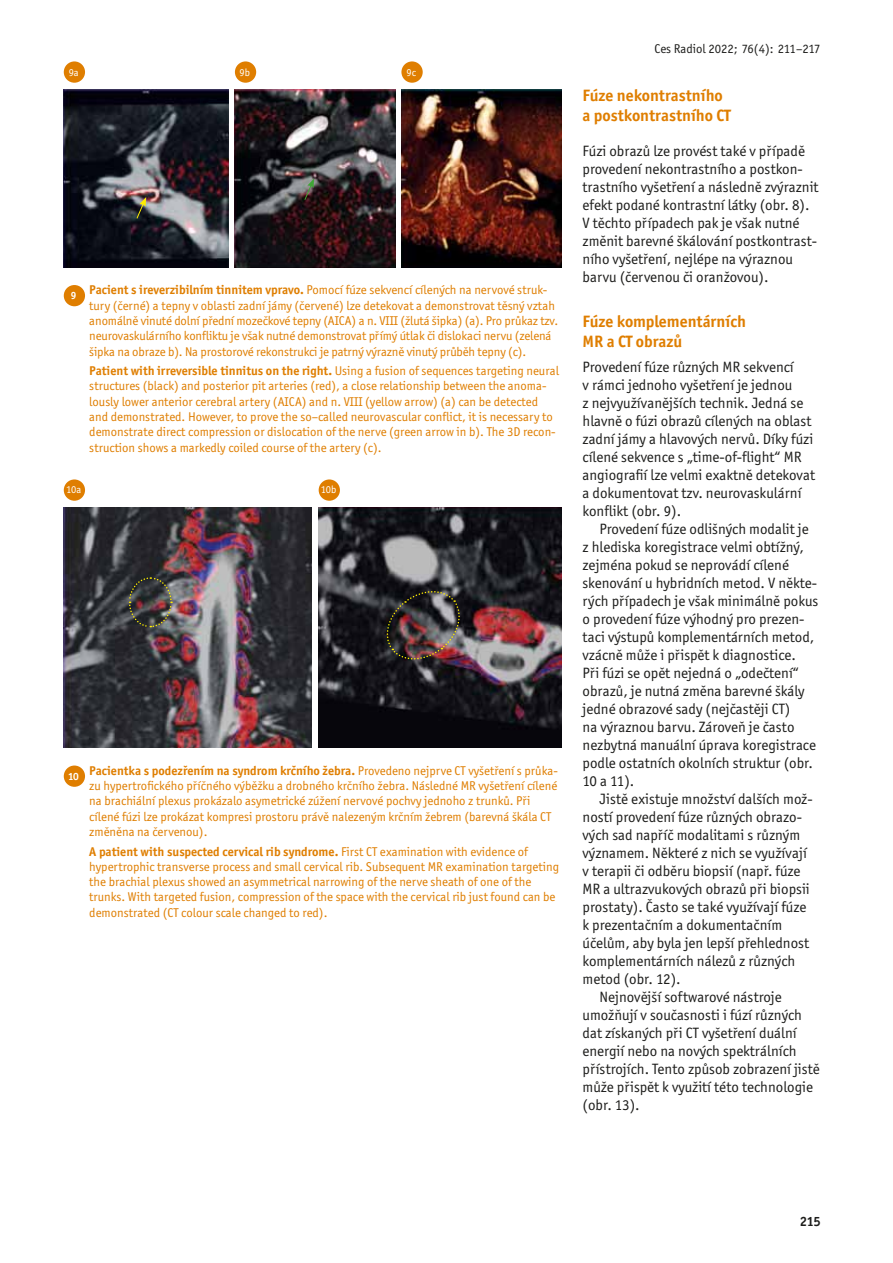
<style>
.page{position:relative;width:893px;height:1263px;background:#fff}
.page>*{position:absolute;margin:0;border:0;box-sizing:border-box;transform-origin:0 0}
.t1{font:700 16.5px/19.8px "Officina Sans Itc TOT";color:#df7e00}
.t2{font:15px/18px "Officina Sans Itc TOT";color:#1d1d1b}
.t3{font:700 13.5px "Officina Sans Itc TOT";color:#1d1d1b}
.t4{font:12.75px/15.3px "Officina Sans Itc TOT";color:#df7e00}
.t5{font:12.75px "Officina Sans Itc TOT";color:#1d1d1b}
.t6{font:10.5px "Officina Sans Itc TOT";color:#fff}
.s1{font-weight:700}
</style>
<div class="page">
<img style="left:64px;top:89px;width:165px;height:179px">
<img style="left:235px;top:89px;width:160px;height:179px">
<img style="left:402px;top:89px;width:159px;height:179px">
<div style="left:64px;top:61px;width:21px;height:22px;background:#df7e00;border-radius:50%"></div>
<div style="left:235px;top:61px;width:21px;height:22px;background:#df7e00;border-radius:50%"></div>
<div style="left:401px;top:61px;width:22px;height:22px;background:#df7e00;border-radius:50%"></div>
<div style="left:64px;top:285px;width:21px;height:21px;background:#df7e00;border-radius:50%"></div>
<img style="left:64px;top:507px;width:248px;height:240px">
<img style="left:319px;top:507px;width:242px;height:240px">
<div style="left:64px;top:479px;width:21px;height:22px;background:#df7e00;border-radius:50%"></div>
<div style="left:319px;top:479px;width:21px;height:22px;background:#df7e00;border-radius:50%"></div>
<div style="left:64px;top:765px;width:21px;height:22px;background:#df7e00;border-radius:50%"></div>
<svg style="left:136px;top:197px;width:10px;height:22px"></svg>
<svg style="left:304px;top:178px;width:10px;height:22px"></svg>
<svg style="left:128px;top:576px;width:45px;height:52px;background:#494642"></svg>
<img style="left:383px;top:589px;width:80px;height:73px">
<p class="t6" style="left:69px;top:66px;width:12px">9a</p>
<p class="t6" style="left:240px;top:66px;width:12px">9b</p>
<p class="t6" style="left:407px;top:66px;width:11px">9c</p>
<p class="t4" style="left:89px;top:282px;width:470px;text-indent:-19px"><sub>9</sub> <span class="s1">Pacient s ireverzibilním tinnitem vpravo.</span> Pomocí fúze sekvencí cílených na nervové struk&shy;tury (černé) a tepny v oblasti zadní jámy (červené) lze detekovat a demonstrovat těsný vztah anomálně vinuté dolní přední mozečkové tepny (AICA) a n. VIII (žlutá šipka) (a). Pro průkaz tzv. neurovaskulárního konfliktu je však nutné demonstrovat přímý útlak či dislokaci nervu (zelená šipka na obraze b). Na prostorové rekonstrukci je patrný výrazně vinutý průběh tepny (c).</p>
<p class="t4" style="left:89px;top:363px;width:471px"><span class="s1">Patient with irreversible tinnitus on the right.</span> Using a fusion of sequences targeting neural structures (black) and posterior pit arteries (red), a close relationship between the anoma&shy;lously lower anterior cerebral artery (AICA) and n. VIII (yellow arrow) (a) can be detected and demonstrated. However, to prove the so–called neurovascular conflict, it is necessary to demonstrate direct compression or dislocation of the nerve (green arrow in b). The 3D recon&shy;struction shows a markedly coiled course of the artery (c).</p>
<p class="t6" style="left:66px;top:484px;width:16px">10a</p>
<p class="t6" style="left:321px;top:484px;width:17px">10b</p>
<p class="t4" style="left:89px;top:763px;width:470px;text-indent:-21px"><sub>10</sub> <span class="s1">Pacientka s podezřením na syndrom krčního žebra.</span> Provedeno nejprve CT vyšetření s průka&shy;zu hypertrofického příčného výběžku a drobného krčního žebra. Následné MR vyšetření cílené na brachiální plexus prokázalo asymetrické zúžení nervové pochvy jednoho z trunků. Při cílené fúzi lze prokázat kompresi prostoru právě nalezeným krčním žebrem (barevná škála CT změněna na červenou).</p>
<p class="t4" style="left:89px;top:844px;width:471px"><span class="s1">A patient with suspected cervical rib syndrome.</span> First CT examination with evidence of hypertrophic transverse process and small cervical rib. Subsequent MR examination targeting the brachial plexus showed an asymmetrical narrowing of the nerve sheath of one of the trunks. With targeted fusion, compression of the space with the cervical rib just found can be demonstrated (CT colour scale changed to red).</p>
<p class="t5" style="left:654px;top:41px;width:168px">Ces Radiol 2022; 76(4): 211–217</p>
<p class="t1" style="left:583px;top:86px;width:150px">Fúze nekontrastního a postkontrastního CT</p>
<p class="t2" style="left:583px;top:142px;width:238px">Fúzi obrazů lze provést také v případě provedení nekontrastního a postkon&shy;trastního vyšetření a následně zvýraznit efekt podané kontrastní látky (obr. 8).<br>V těchto případech pak je však nutné změnit barevné škálování postkontrast&shy;ního vyšetření, nejlépe na výraznou barvu (červenou či oranžovou).</p>
<p class="t1" style="left:583px;top:312px;width:165px">Fúze komplementárních<br>MR a CT obrazů</p>
<p class="t2" style="left:583px;top:358px;width:234px">Provedení fúze různých MR sekvencí<br>v rámci jednoho vyšetření je jednou<br>z nejvyužívanějších technik. Jedná se hlavně o fúzi obrazů cílených na oblast zadní jámy a hlavových nervů. Díky fúzi cílené sekvence s „time-of-flight“ MR angiografií lze velmi exaktně detekovat a dokumentovat tzv. neurovaskulární konflikt (obr. 9).</p>
<p class="t2" style="left:583px;top:520px;width:237px;text-indent:17px">Provedení fúze odlišných modalit je z hlediska koregistrace velmi obtížný, zejména pokud se neprovádí cílené skenování u hybridních metod. V někte&shy;rých případech je však minimálně pokus o provedení fúze výhodný pro prezen&shy;taci výstupů komplementárních metod, vzácně může i přispět k diagnostice.<br>Při fúzi se opět nejedná o „odečtení“ obrazů, je nutná změna barevné škály jedné obrazové sady (nejčastěji CT)<br>na výraznou barvu. Zároveň je často nezbytná manuální úprava koregistrace podle ostatních okolních struktur (obr.<br>10 a 11).</p>
<p class="t2" style="left:600px;top:790px;width:215px">Jistě existuje množství dalších mož-</p>
<p class="t2" style="left:583px;top:808px;width:221px">ností provedení fúze různých obrazo-</p>
<p class="t2" style="left:583px;top:826px;width:219px">vých sad napříč modalitami s různým</p>
<p class="t2" style="left:583px;top:844px;width:226px">významem. Některé z nich se využívají</p>
<p class="t2" style="left:583px;top:862px;width:219px">v terapii či odběru biopsií (např. fúze</p>
<p class="t2" style="left:583px;top:880px;width:229px">MR a ultrazvukových obrazů při biopsii</p>
<p class="t2" style="left:583px;top:898px;width:225px">prostaty). Často se také využívají fúze</p>
<p class="t2" style="left:583px;top:916px;width:201px">k prezentačním a dokumentačním</p>
<p class="t2" style="left:583px;top:934px;width:228px">účelům, aby byla jen lepší přehlednost</p>
<p class="t2" style="left:583px;top:952px;width:214px">komplementárních nálezů z různých</p>
<p class="t2" style="left:583px;top:970px;width:100px">metod (obr. 12).</p>
<p class="t2" style="left:600px;top:988px;width:184px">Nejnovější softwarové nástroje</p>
<p class="t2" style="left:583px;top:1006px;width:221px">umožňují v současnosti i fúzí různých</p>
<p class="t2" style="left:583px;top:1024px;width:216px">dat získaných při CT vyšetření duální</p>
<p class="t2" style="left:583px;top:1042px;width:215px">energií nebo na nových spektrálních</p>
<p class="t2" style="left:583px;top:1060px;width:239px">přístrojích. Tento způsob zobrazení jistě</p>
<p class="t2" style="left:583px;top:1078px;width:232px">může přispět k využití této technologie</p>
<p class="t2" style="left:583px;top:1096px;width:59px">(obr. 13).</p>
<p class="t3" style="left:800px;top:1213px;width:22px">215</p>
</div>
